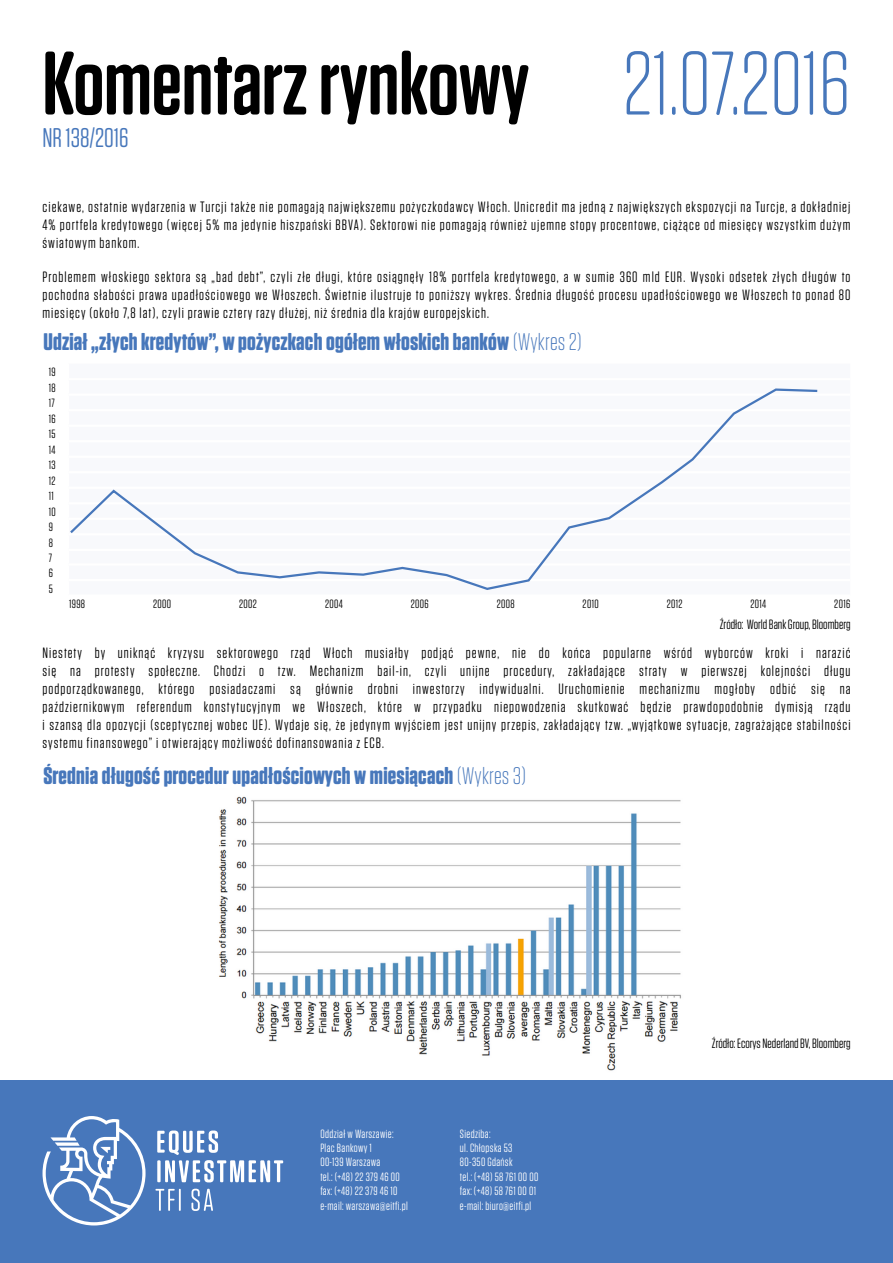
<style>
.page{position:relative;width:893px;height:1263px;background:#fff}
.page>*{position:absolute;margin:0;border:0;box-sizing:border-box;transform-origin:0 0}
.t1{font:600 90px "Tungsten Rounded";color:#000}
.t2{font:300 90px "Tungsten Rounded";color:#4777bb}
.t3{font:27px "Tungsten Rounded";color:#4777bb}
.t4{font:700 24px "Tungsten Rounded";letter-spacing:.01em;color:#4777bb}
.t5{font:15px/18px "Tungsten Rounded";letter-spacing:.07em;color:#000;text-align:justify}
.t6{font:13.5px "Tungsten Rounded";color:#000}
.t7{font:12px/14.4px "Tungsten Rounded";letter-spacing:.03em;color:#fff}
.t8{font:12px/15.5px "Tungsten Rounded";letter-spacing:.03em;color:#000}
.s1{font-weight:300}
</style>
<div class="page">
<div style="left:0;top:1080px;width:893px;height:183px;background:#4777bb"></div>
<svg style="left:43px;top:1116px;width:103px;height:109px"></svg>
<svg style="left:157px;top:1130px;width:126px;height:52px"></svg>
<svg style="left:155px;top:1189px;width:20px;height:22px"></svg>
<hr style="left:179px;top:1189px;width:2px;height:22px;background:#fff">
<svg style="left:191px;top:1189px;width:22px;height:22px"></svg>
<svg style="left:70px;top:388px;width:748px;height:202px"></svg>
<img style="left:218px;top:796px;width:463px;height:275px">
<h1 class="t1" style="left:43px;top:35px;width:488px">Komentarz rynkowy</h1>
<h2 class="t3" style="left:43px;top:124px;width:88px">NR 138/2016</h2>
<h1 class="t2" style="left:622px;top:37px;width:229px">21.07.2016</h1>
<p class="t5" style="left:43px;top:198px;width:809px">ciekawe, ostatnie wydarzenia w Turcji także nie pomagają największemu pożyczkodawcy Włoch. Unicredit ma jedną z największych ekspozycji na Turcje, a dokładniej 4% portfela kredytowego (więcej 5% ma jedynie hiszpański BBVA). Sektorowi nie pomagają również ujemne stopy procentowe, ciążące od miesięcy wszystkim dużym światowym bankom.</p>
<p class="t5" style="left:43px;top:268px;width:809px">Problemem włoskiego sektora są „bad debt”, czyli złe długi, które osiągnęły 18% portfela kredytowego, a w sumie 360 mld EUR. Wysoki odsetek złych długów to pochodna słabości prawa upadłościowego we Włoszech. Świetnie ilustruje to poniższy wykres. Średnia długość procesu upadłościowego we Włoszech to ponad 80 miesięcy (około 7,8 lat), czyli prawie cztery razy dłużej, niż średnia dla krajów europejskich.</p>
<h3 class="t4" style="left:43px;top:328px;width:540px">Udział „złych kredytów”, w pożyczkach ogółem włoskich banków <span class="s1">(Wykres 2)</span></h3>
<p class="t8" style="left:49px;top:364px;width:8px">19<br>18<br>17<br>16<br>15<br>14<br>13<br>12<br>11<br>10<br>9<br>8<br>7<br>6<br>5</p>
<p class="t8" style="left:69px;top:596px;width:17px">1998</p>
<p class="t8" style="left:153px;top:596px;width:20px">2000</p>
<p class="t8" style="left:239px;top:596px;width:19px">2002</p>
<p class="t8" style="left:325px;top:596px;width:19px">2004</p>
<p class="t8" style="left:411px;top:596px;width:19px">2006</p>
<p class="t8" style="left:497px;top:596px;width:19px">2008</p>
<p class="t8" style="left:583px;top:596px;width:18px">2010</p>
<p class="t8" style="left:667px;top:596px;width:17px">2012</p>
<p class="t8" style="left:750px;top:596px;width:17px">2014</p>
<p class="t8" style="left:834px;top:596px;width:17px">2016</p>
<p class="t6" style="left:720px;top:617px;width:132px">Źródło: World Bank Group, Bloomberg</p>
<p class="t5" style="left:43px;top:644px;width:809px">Niestety by uniknąć kryzysu sektorowego rząd Włoch musiałby podjąć pewne, nie do końca popularne wśród wyborców kroki i narazić się na protesty społeczne. Chodzi o tzw. Mechanizm bail-in, czyli unijne procedury, zakładające straty w pierwszej kolejności długu podporządkowanego, którego posiadaczami są głównie drobni inwestorzy indywidualni. Uruchomienie mechanizmu mogłoby odbić się na październikowym referendum konstytucyjnym we Włoszech, które w przypadku niepowodzenia skutkować będzie prawdopodobnie dymisją rządu i szansą dla opozycji (sceptycznej wobec UE). Wydaje się, że jedynym wyjściem jest unijny przepis, zakładający tzw. „wyjątkowe sytuacje, zagrażające stabilności systemu finansowego” i otwierający możliwość dofinansowania z ECB.</p>
<h3 class="t4" style="left:43px;top:763px;width:484px">Średnia długość procedur upadłościowych w miesiącach <span class="s1">(Wykres 3)</span></h3>
<p class="t7" style="left:320px;top:1126px;width:89px">Oddział w Warszawie:<br>Plac Bankowy 1<br>00-139 Warszawa<br>tel.: (+48) 22 379 46 00 fax: (+48) 22 379 46 10 e-mail: warszawa@eitfi.pl</p>
<p class="t7" style="left:460px;top:1126px;width:80px">Siedziba:<br>ul. Chłopska 53<br>80-350 Gdańsk<br>tel.: (+48) 58 761 00 00 fax: (+48) 58 761 00 01 e-mail: biuro@eitfi.pl</p>
<p class="t6" style="left:712px;top:1037px;width:140px">Źródło: Ecorys Nederland BV, Bloomberg</p>
</div>
